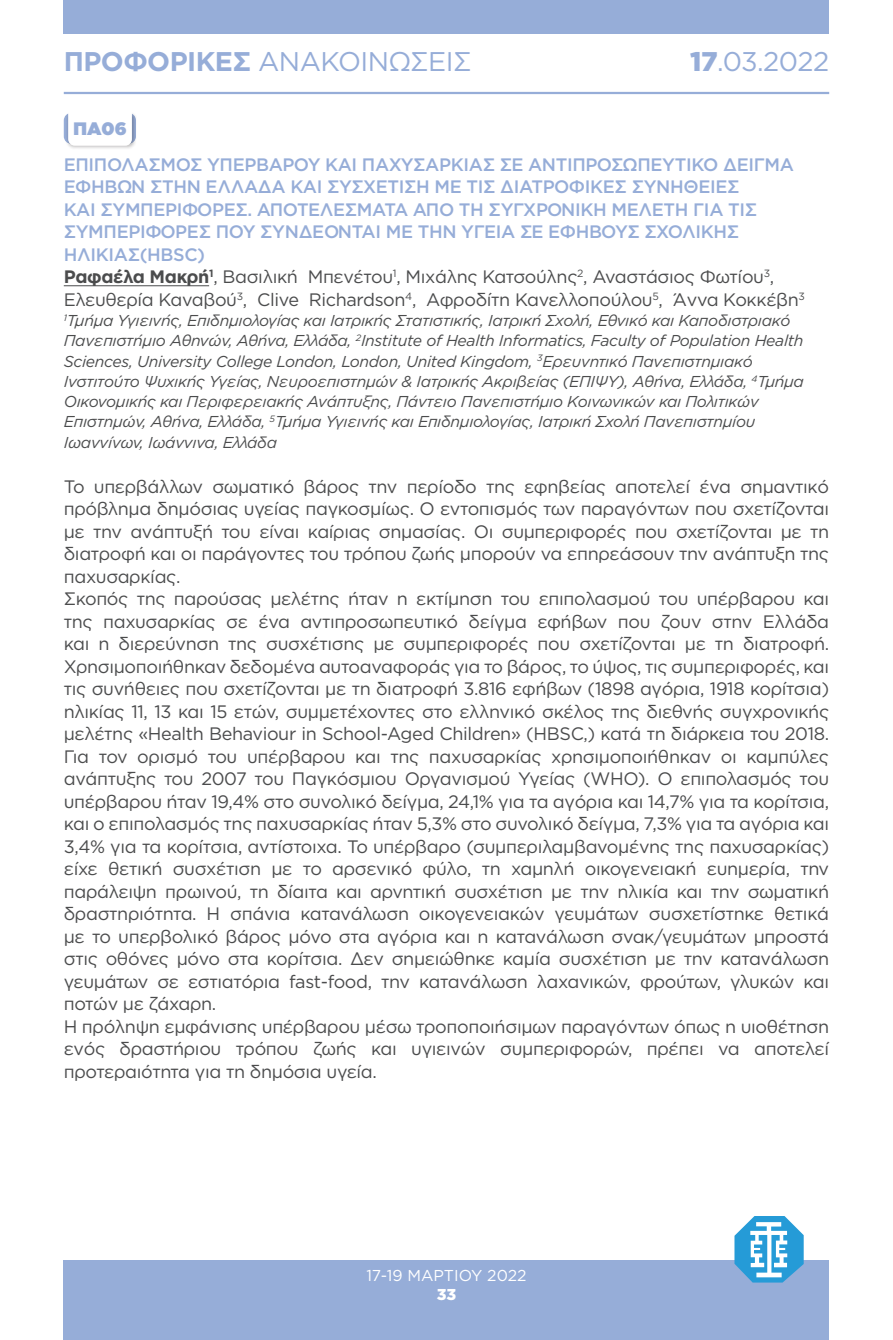
<style>
.page{position:relative;width:893px;height:1340px;background:#fff}
.page>*{position:absolute;margin:0;border:0;box-sizing:border-box;transform-origin:0 0}
.t1{font:27px "Gotham Greek";letter-spacing:-.02em;color:#96add8}
.t2{font:18px/22.5px "Gotham Greek";letter-spacing:-.02em;color:#4b4c4d}
.t3{font:500 18px/22.5px "Gotham Greek";letter-spacing:-.02em;color:#96add8}
.t4{font:900 18px "Gotham Greek";color:#96add8}
.t5{font:italic 15.75px/20.2px "Gotham Greek";letter-spacing:-.02em;color:#4b4c4d}
.t6{font:15.75px "Gotham Greek";color:#fff}
.t7{font:900 15.75px "Gotham Greek";color:#fff}
.s1{font-weight:700}
.s2{font-weight:900}
.s3{font-weight:700;color:#4b4c4d}
.s4{font-weight:400;color:#4b4c4d}
</style>
<div class="page">
<div style="left:64px;top:1260px;width:765px;height:79px;background:#96add8"></div>
<div style="left:64px;top:0;width:765px;height:33px;background:#96add8"></div>
<svg style="left:734px;top:1216px;width:70px;height:66px"></svg>
<hr style="left:64px;top:92px;width:765px;height:2px;background:#96add8">
<hr style="left:64px;top:285px;width:145px;height:1px;background:#4b4c4d">
<svg style="left:64px;top:113px;width:72px;height:33px"></svg>
<h1 class="t1" style="left:64px;top:46px;width:409px"><span class="s1">ΠΡΟΦΟΡΙΚΈΣ</span> ΑΝΑΚΟΙΝΏΣΕΙΣ</h1>
<h1 class="t1" style="left:690px;top:46px;width:140px"><span class="s2">17</span>.03.2022</h1>
<p class="t4" style="left:74px;top:119px;width:54px">ΠΑ06</p>
<p class="t3" style="left:64px;top:153px;width:743px">ΕΠΙΠΟΛΑΣΜΟΣ ΥΠΕΡΒΑΡΟΥ ΚΑΙ ΠΑΧΥΣΑΡΚΙΑΣ ΣΕ ΑΝΤΙΠΡΟΣΩΠΕΥΤΙΚΟ ΔΕΙΓΜΑ ΕΦΗΒΩΝ ΣΤΗΝ ΕΛΛΑΔΑ ΚΑΙ ΣΥΣΧΕΤΙΣΗ ΜΕ ΤΙΣ ΔΙΑΤΡΟΦΙΚΕΣ ΣΥΝΗΘΕΙΕΣ<br>ΚΑΙ ΣΥΜΠΕΡΙΦΟΡΕΣ. ΑΠΟΤΕΛΕΣΜΑΤΑ ΑΠΟ ΤΗ ΣΥΓΧΡΟΝΙΚΗ ΜΕΛΕΤΗ ΓΙΑ ΤΙΣ ΣΥΜΠΕΡΙΦΟΡΕΣ ΠΟΥ ΣΥΝΔΕΟΝΤΑΙ ΜΕ ΤΗΝ ΥΓΕΙΑ ΣΕ ΕΦΗΒΟΥΣ ΣΧΟΛΙΚΗΣ ΗΛΙΚΙΑΣ(HBSC)<br><span class="s3">Ραφαέλα Μακρή</span><sup>1</sup><span class="s4">, Βασιλική Μπενέτου</span><sup>1</sup><span class="s4">, Μιχάλης Κατσούλης</span><sup>2</sup><span class="s4">, Αναστάσιος Φωτίου</span><sup>3</sup><span class="s4">, Ελευθερία Καναβού</span><sup>3</sup><span class="s4">, Clive Richardson</span><sup>4</sup><span class="s4">, Αφροδίτη Κανελλοπούλου</span><sup>5</sup><span class="s4">, Άννα Κοκκέβη</span><sup>3</sup></p>
<p class="t5" style="left:64px;top:310px;width:742px"><sup>1</sup>Τμήμα Υγιεινής, Επιδημιολογίας και Ιατρικής Στατιστικής, Ιατρική Σχολή, Εθνικό και Καποδιστριακό Πανεπιστήμιο Αθηνών, Αθήνα, Ελλάδα, <sup>2</sup>Institute of Health Informatics, Faculty of Population Health Sciences, University College London, London, United Kingdom, <sup>3</sup>Ερευνητικό Πανεπιστημιακό Ινστιτούτο Ψυχικής Υγείας, Νευροεπιστημών &amp; Ιατρικής Ακριβείας (ΕΠΙΨΥ), Αθήνα, Ελλάδα, <sup>4</sup>Τμήμα Οικονομικής και Περιφερειακής Ανάπτυξης, Πάντειο Πανεπιστήμιο Κοινωνικών και Πολιτικών Επιστημών, Αθήνα, Ελλάδα, <sup>5</sup>Τμήμα Υγιεινής και Επιδημιολογίας, Ιατρική Σχολή Πανεπιστημίου Ιωαννίνων, Ιωάννινα, Ελλάδα</p>
<p class="t2" style="left:64px;top:475px;width:767px">Το υπερβάλλων σωματικό βάρος την περίοδο της εφηβείας αποτελεί ένα σημαντικό πρόβλημα δημόσιας υγείας παγκοσμίως. Ο εντοπισμός των παραγόντων που σχετίζονται με την ανάπτυξή του είναι καίριας σημασίας. Οι συμπεριφορές που σχετίζονται με τη διατροφή και οι παράγοντες του τρόπου ζωής μπορούν να επηρεάσουν την ανάπτυξη της παχυσαρκίας.<br>Σκοπός της παρούσας μελέτης ήταν η εκτίμηση του επιπολασμού του υπέρβαρου και της παχυσαρκίας σε ένα αντιπροσωπευτικό δείγμα εφήβων που ζουν στην Ελλάδα και η διερεύνηση της συσχέτισης με συμπεριφορές που σχετίζονται με τη διατροφή.<br>Χρησιμοποιήθηκαν δεδομένα αυτοαναφοράς για το βάρος, το ύψος, τις συμπεριφορές, και τις συνήθειες που σχετίζονται με τη διατροφή 3.816 εφήβων (1898 αγόρια, 1918 κορίτσια) ηλικίας 11, 13 και 15 ετών, συμμετέχοντες στο ελληνικό σκέλος της διεθνής συγχρονικής μελέτης «Health Behaviour in School-Aged Children» (HBSC,) κατά τη διάρκεια του 2018.<br>Για τον ορισμό του υπέρβαρου και της παχυσαρκίας χρησιμοποιήθηκαν οι καμπύλες ανάπτυξης του 2007 του Παγκόσμιου Οργανισμού Υγείας (WHO). Ο επιπολασμός του υπέρβαρου ήταν 19,4% στο συνολικό δείγμα, 24,1% για τα αγόρια και 14,7% για τα κορίτσια, και ο επιπολασμός της παχυσαρκίας ήταν 5,3% στο συνολικό δείγμα, 7,3% για τα αγόρια και 3,4% για τα κορίτσια, αντίστοιχα. Το υπέρβαρο (συμπεριλαμβανομένης της παχυσαρκίας) είχε θετική συσχέτιση με το αρσενικό φύλο, τη χαμηλή οικογενειακή ευημερία, την παράλειψη πρωινού, τη δίαιτα και αρνητική συσχέτιση με την ηλικία και την σωματική δραστηριότητα. Η σπάνια κατανάλωση οικογενειακών γευμάτων συσχετίστηκε θετικά με το υπερβολικό βάρος μόνο στα αγόρια και η κατανάλωση σνακ/γευμάτων μπροστά στις οθόνες μόνο στα κορίτσια. Δεν σημειώθηκε καμία συσχέτιση με την κατανάλωση γευμάτων σε εστιατόρια fast-food, την κατανάλωση λαχανικών, φρούτων, γλυκών και ποτών με ζάχαρη.<br>Η πρόληψη εμφάνισης υπέρβαρου μέσω τροποποιήσιμων παραγόντων όπως η υιοθέτηση ενός δραστήριου τρόπου ζωής και υγιεινών συμπεριφορών, πρέπει να αποτελεί προτεραιότητα για τη δημόσια υγεία.</p>
<p class="t6" style="left:366px;top:1266px;width:162px">17-19 ΜΑΡΤΊΟΥ 2022</p>
<p class="t7" style="left:437px;top:1285px;width:21px">33</p>
</div>
